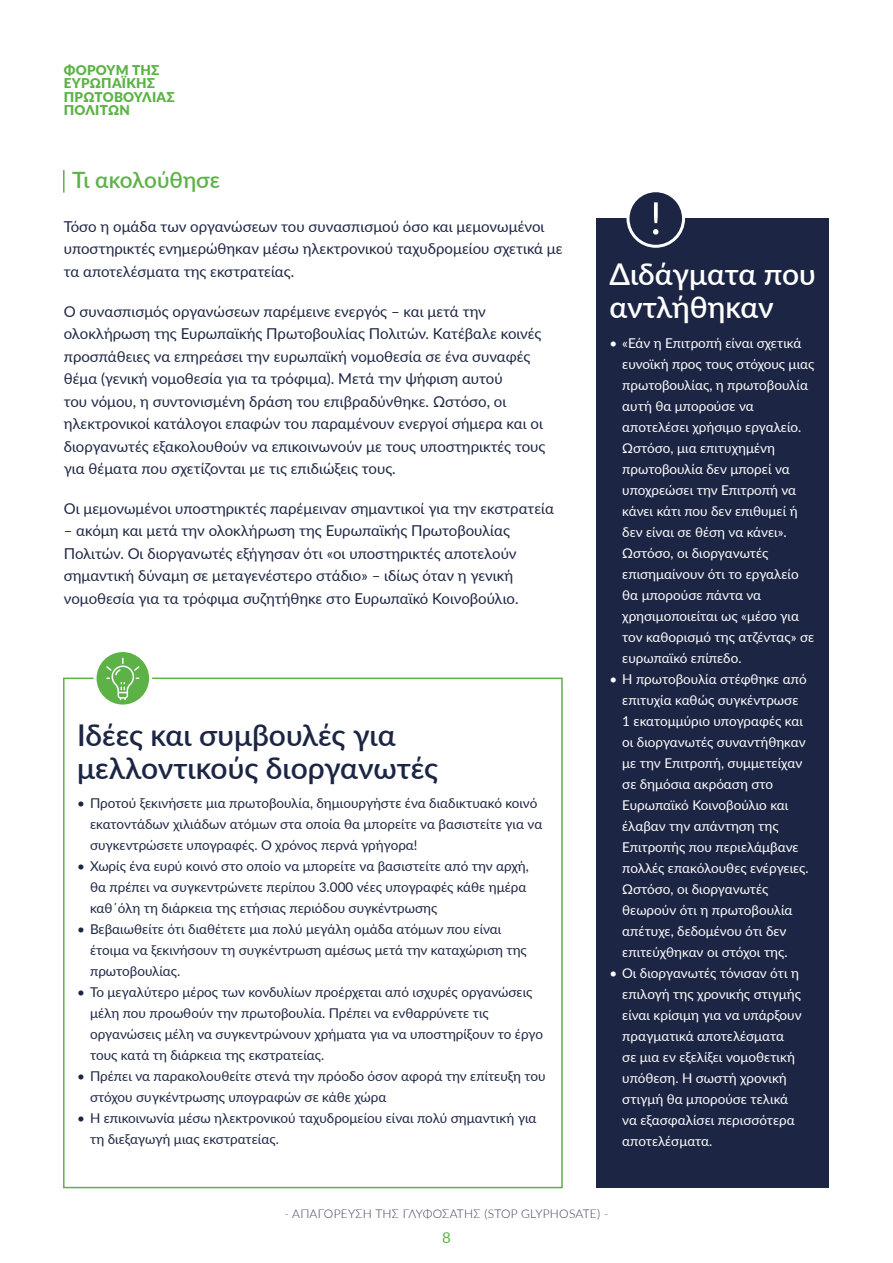
<style>
.page{position:relative;width:893px;height:1263px;background:#fff}
.page>*{position:absolute;margin:0;border:0;box-sizing:border-box;transform-origin:0 0}
.t1{font:600 30px/33px "Lato";color:#1c2543}
.t2{font:600 30px/33px "Lato";color:#fff}
.t3{font:600 22.5px "Lato";color:#5cb246}
.t4{font:15px/22.5px "Lato";color:#1c2543}
.t5{font:15px "Lato";color:#5cb246}
.t6{font:13.5px/21px "Lato";color:#fff}
.t7{font:13.5px/21px "Lato";color:#1c2543}
.t8{font:900 13.5px/13.5px "Lato";letter-spacing:.02em;color:#5cb246}
.t9{font:300 12px "Lato";letter-spacing:.02em;color:#3c3e5c}
</style>
<div class="page">
<hr style="left:63px;top:170px;width:2px;height:23px;background:#5cb246">
<div style="left:597px;top:218px;width:232px;height:970px;background:#1c2543"></div>
<div style="left:628px;top:191px;width:55px;height:55px;background:#1c2543;border-radius:50%"></div>
<div style="left:626px;top:189px;width:59px;height:59px;border:3px solid #fff;border-radius:50%"></div>
<svg style="left:653px;top:202px;width:5px;height:33px"></svg>
<div style="left:63px;top:677px;width:500px;height:511px;border:2px solid #5cb246"></div>
<svg style="left:95px;top:650px;width:56px;height:56px"></svg>
<div style="left:94px;top:649px;width:58px;height:59px;border:3px solid #fff;border-radius:50%"></div>
<svg style="left:106px;top:658px;width:33px;height:42px"></svg>
<p class="t8" style="left:64px;top:62px;width:112px">ΦΟΡΟΥΜ ΤΗΣ<br>ΕΥΡΩΠΑΪΚΗΣ<br>ΠΡΩΤΟΒΟΥΛΙΑΣ<br>ΠΟΛΙΤΩΝ</p>
<h2 class="t3" style="left:72px;top:164px;width:149px">Τι ακολούθησε</h2>
<p class="t4" style="left:64px;top:215px;width:500px">Τόσο η ομάδα των οργανώσεων του συνασπισμού όσο και μεμονωμένοι υποστηρικτές ενημερώθηκαν μέσω ηλεκτρονικού ταχυδρομείου σχετικά με τα αποτελέσματα της εκστρατείας.</p>
<p class="t4" style="left:64px;top:299px;width:483px">Ο συνασπισμός οργανώσεων παρέμεινε ενεργός – και μετά την ολοκλήρωση της Ευρωπαϊκής Πρωτοβουλίας Πολιτών. Κατέβαλε κοινές προσπάθειες να επηρεάσει την ευρωπαϊκή νομοθεσία σε ένα συναφές θέμα (γενική νομοθεσία για τα τρόφιμα). Μετά την ψήφιση αυτού<br>του νόμου, η συντονισμένη δράση του επιβραδύνθηκε. Ωστόσο, οι ηλεκτρονικοί κατάλογοι επαφών του παραμένουν ενεργοί σήμερα και οι διοργανωτές εξακολουθούν να επικοινωνούν με τους υποστηρικτές τους για θέματα που σχετίζονται με τις επιδιώξεις τους.</p>
<p class="t4" style="left:64px;top:496px;width:492px">Οι μεμονωμένοι υποστηρικτές παρέμειναν σημαντικοί για την εκστρατεία</p>
<p class="t4" style="left:64px;top:519px;width:456px">– ακόμη και μετά την ολοκλήρωση της Ευρωπαϊκής Πρωτοβουλίας Πολιτών. Οι διοργανωτές εξήγησαν ότι «οι υποστηρικτές αποτελούν σημαντική δύναμη σε μεταγενέστερο στάδιο» – ιδίως όταν η γενική νομοθεσία για τα τρόφιμα συζητήθηκε στο Ευρωπαϊκό Κοινοβούλιο.</p>
<h1 class="t1" style="left:77px;top:717px;width:362px">Ιδέες και συμβουλές για μελλοντικούς διοργανωτές</h1>
<p class="t7" style="left:90px;top:792px;width:454px;text-indent:-13px">• Προτού ξεκινήσετε μια πρωτοβουλία, δημιουργήστε ένα διαδικτυακό κοινό εκατοντάδων χιλιάδων ατόμων στα οποία θα μπορείτε να βασιστείτε για να συγκεντρώσετε υπογραφές. Ο χρόνος περνά γρήγορα!</p>
<p class="t7" style="left:90px;top:855px;width:440px;text-indent:-13px">• Χωρίς ένα ευρύ κοινό στο οποίο να μπορείτε να βασιστείτε από την αρχή, θα πρέπει να συγκεντρώνετε περίπου 3.000 νέες υπογραφές κάθε ημέρα καθ΄όλη τη διάρκεια της ετήσιας περιόδου συγκέντρωσης</p>
<p class="t7" style="left:90px;top:918px;width:438px;text-indent:-13px">• Βεβαιωθείτε ότι διαθέτετε μια πολύ μεγάλη ομάδα ατόμων που είναι έτοιμα να ξεκινήσουν τη συγκέντρωση αμέσως μετά την καταχώριση της πρωτοβουλίας.</p>
<p class="t7" style="left:90px;top:981px;width:454px;text-indent:-13px">• Το μεγαλύτερο μέρος των κονδυλίων προέρχεται από ισχυρές οργανώσεις μέλη που προωθούν την πρωτοβουλία. Πρέπει να ενθαρρύνετε τις οργανώσεις μέλη να συγκεντρώνουν χρήματα για να υποστηρίξουν το έργο τους κατά τη διάρκεια της εκστρατείας.</p>
<p class="t7" style="left:90px;top:1065px;width:457px;text-indent:-13px">• Πρέπει να παρακολουθείτε στενά την πρόοδο όσον αφορά την επίτευξη του στόχου συγκέντρωσης υπογραφών σε κάθε χώρα</p>
<p class="t7" style="left:90px;top:1107px;width:448px;text-indent:-13px">• Η επικοινωνία μέσω ηλεκτρονικού ταχυδρομείου είναι πολύ σημαντική για τη διεξαγωγή μιας εκστρατείας.</p>
<h1 class="t2" style="left:609px;top:256px;width:208px">Διδάγματα που αντλήθηκαν</h1>
<p class="t6" style="left:622px;top:332px;width:194px;text-indent:-13px">• «Εάν η Επιτροπή είναι σχετικά ευνοϊκή προς τους στόχους μιας πρωτοβουλίας, η πρωτοβουλία αυτή θα μπορούσε να αποτελέσει χρήσιμο εργαλείο.<br>Ωστόσο, μια επιτυχημένη πρωτοβουλία δεν μπορεί να υποχρεώσει την Επιτροπή να κάνει κάτι που δεν επιθυμεί ή δεν είναι σε θέση να κάνει».<br>Ωστόσο, οι διοργανωτές επισημαίνουν ότι το εργαλείο θα μπορούσε πάντα να χρησιμοποιείται ως «μέσο για τον καθορισμό της ατζέντας» σε ευρωπαϊκό επίπεδο.</p>
<p class="t6" style="left:622px;top:668px;width:188px;text-indent:-13px">• Η πρωτοβουλία στέφθηκε από επιτυχία καθώς συγκέντρωσε<br>1 εκατομμύριο υπογραφές και οι διοργανωτές συναντήθηκαν με την Επιτροπή, συμμετείχαν σε δημόσια ακρόαση στο<br>Ευρωπαϊκό Κοινοβούλιο και έλαβαν την απάντηση της<br>Επιτροπής που περιελάμβανε πολλές επακόλουθες ενέργειες.<br>Ωστόσο, οι διοργανωτές θεωρούν ότι η πρωτοβουλία απέτυχε, δεδομένου ότι δεν επιτεύχθηκαν οι στόχοι της.</p>
<p class="t6" style="left:622px;top:962px;width:181px;text-indent:-13px">• Οι διοργανωτές τόνισαν ότι η επιλογή της χρονικής στιγμής είναι κρίσιμη για να υπάρξουν πραγματικά αποτελέσματα σε μια εν εξελίξει νομοθετική υπόθεση. Η σωστή χρονική στιγμή θα μπορούσε τελικά να εξασφαλίσει περισσότερα αποτελέσματα.</p>
<p class="t9" style="left:284px;top:1206px;width:325px">- ΑΠΑΓΟΡΕΥΣΗ ΤΗΣ ΓΛΥΦΟΣΑΤΗΣ (STOP GLYPHOSATE) -</p>
<p class="t5" style="left:442px;top:1227px;width:10px">8</p>
</div>
